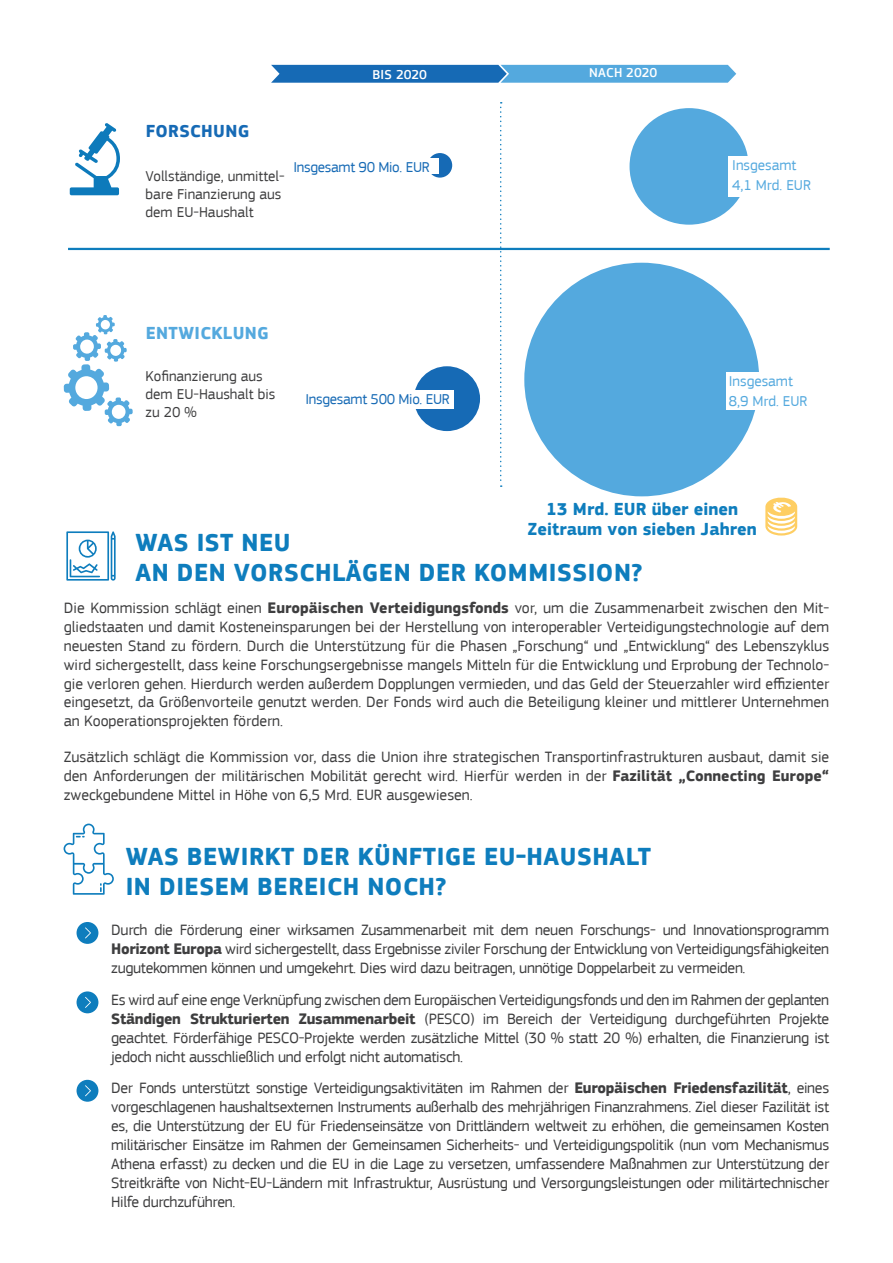
<style>
.page{position:relative;width:893px;height:1263px;background:#fff}
.page>*{position:absolute;margin:0;border:0;box-sizing:border-box;transform-origin:0 0}
.Body_Text{font:700 25.5px/30.6px "EC Square Sans Pro";letter-spacing:.02em;color:#0e7dbd}
.Sub-title_1{font:700 25.5px/30.6px "EC Square Sans Pro";letter-spacing:.02em;color:#0e7dbd}
.t1{font:700 18px "EC Square Sans Pro";color:#0e7dbd}
.t2{font:700 18px "EC Square Sans Pro";letter-spacing:.02em;color:#54a9de}
.t3{font:700 18px "EC Square Sans Pro";letter-spacing:.02em;color:#166ab5}
.Bullets{font:15.75px/18.9px "EC Square Sans Pro";letter-spacing:-.02em;color:#3e3e3f;text-align:justify}
.Body_Text-2{font:15.75px/18.9px "EC Square Sans Pro";color:#3e3e3f;text-align:justify}
.Body_Text-3{font:15px/18px "EC Square Sans Pro";color:#3e3e3f}
.t4{font:15px "EC Square Sans Pro";color:#54a9de}
.t5{font:15px "EC Square Sans Pro";letter-spacing:-.02em;color:#166ab5}
.t6{font:500 13.5px "EC Square Sans Pro";color:#fff}
.s1{font-weight:700}
</style>
<div class="page">
<svg style="left:66px;top:531px;width:50px;height:50px"></svg>
<svg style="left:64px;top:823px;width:50px;height:72px"></svg>
<div style="left:77px;top:922px;width:21px;height:22px;background:#0e7dbd;border-radius:50%"></div>
<svg style="left:85px;top:927px;width:6px;height:11px"></svg>
<div style="left:77px;top:991px;width:21px;height:22px;background:#0e7dbd;border-radius:50%"></div>
<svg style="left:85px;top:997px;width:6px;height:11px"></svg>
<div style="left:77px;top:1080px;width:21px;height:22px;background:#0e7dbd;border-radius:50%"></div>
<svg style="left:85px;top:1085px;width:6px;height:11px"></svg>
<svg style="left:70px;top:123px;width:50px;height:72px"></svg>
<svg style="left:271px;top:65px;width:465px;height:18px;background:#3c8ecb"></svg>
<div style="left:414px;top:366px;width:66px;height:65px;background:#166ab5;border-radius:50%"></div>
<div style="left:629px;top:108px;width:120px;height:117px;background:#54a9de;border-radius:50%"></div>
<div style="left:428px;top:153px;width:24px;height:25px;background:#166ab5;border-radius:50%"></div>
<div style="left:524px;top:263px;width:235px;height:233px;background:#54a9de;border-radius:50%"></div>
<svg style="left:500px;top:102px;width:2px;height:385px"></svg>
<hr style="left:68px;top:248px;width:762px;height:2px;background:#0e7dbd">
<svg style="left:64px;top:315px;width:69px;height:111px"></svg>
<div style="left:300px;top:158px;width:138px;height:16px;background:#fff"></div>
<div style="left:327px;top:390px;width:127px;height:18px;background:#fff"></div>
<div style="left:728px;top:156px;width:108px;height:41px;background:#fff"></div>
<div style="left:726px;top:372px;width:107px;height:37px;background:#fff"></div>
<svg style="left:765px;top:497px;width:32px;height:38px"></svg>
<p class="t6" style="left:372px;top:67px;width:56px">BIS 2020</p>
<p class="t6" style="left:589px;top:65px;width:70px">NACH 2020</p>
<p class="t3" style="left:146px;top:120px;width:105px">FORSCHUNG</p>
<p class="Body_Text-3" style="left:146px;top:168px;width:141px">Vollständige, unmittel&shy;bare Finanzierung aus dem EU-Haushalt</p>
<p class="t5" style="left:293px;top:158px;width:138px">Insgesamt 90 Mio. EUR</p>
<p class="t2" style="left:146px;top:322px;width:125px">ENTWICKLUNG</p>
<p class="Body_Text-3" style="left:146px;top:367px;width:131px">Kofinanzierung aus dem EU-Haushalt bis zu 20 %</p>
<p class="t5" style="left:305px;top:390px;width:146px">Insgesamt 500 Mio. EUR</p>
<p class="t4" style="left:732px;top:156px;width:66px">Insgesamt</p>
<p class="t4" style="left:732px;top:176px;width:80px">4,1 Mrd. EUR</p>
<p class="t4" style="left:729px;top:372px;width:66px">Insgesamt</p>
<p class="t4" style="left:729px;top:392px;width:80px">8,9 Mrd. EUR</p>
<p class="t1" style="left:546px;top:498px;width:194px">13 Mrd. EUR über einen</p>
<p class="t1" style="left:528px;top:518px;width:231px">Zeitraum von sieben Jahren</p>
<p class="Sub-title_1" style="left:135px;top:528px;width:509px">WAS IST NEU<br>AN DEN VORSCHLÄGEN DER KOMMISSION?</p>
<p class="Body_Text-2" style="left:64px;top:598px;width:767px">Die Kommission schlägt einen <span class="s1">Europäischen Verteidigungsfonds</span> vor, um die Zusammenarbeit zwischen den Mit&shy;gliedstaaten und damit Kosteneinsparungen bei der Herstellung von interoperabler Verteidigungstechnologie auf dem neuesten Stand zu fördern. Durch die Unterstützung für die Phasen „Forschung“ und „Entwicklung“ des Lebenszyklus wird sichergestellt, dass keine Forschungsergebnisse mangels Mitteln für die Entwicklung und Erprobung der Technolo&shy;gie verloren gehen. Hierdurch werden außerdem Dopplungen vermieden, und das Geld der Steuerzahler wird effizienter eingesetzt, da Größenvorteile genutzt werden. Der Fonds wird auch die Beteiligung kleiner und mittlerer Unternehmen an Kooperationsprojekten fördern.</p>
<p class="Body_Text-2" style="left:64px;top:748px;width:767px">Zusätzlich schlägt die Kommission vor, dass die Union ihre strategischen Transportinfrastrukturen ausbaut, damit sie den Anforderungen der militärischen Mobilität gerecht wird. Hierfür werden in der <span class="s1">Fazilität „Connecting Europe“ </span>zweckgebundene Mittel in Höhe von 6,5 Mrd. EUR ausgewiesen.</p>
<p class="Body_Text" style="left:126px;top:842px;width:527px">WAS BEWIRKT DER KÜNFTIGE EU-HAUSHALT<br>IN DIESEM BEREICH NOCH?</p>
<p class="Bullets" style="left:111px;top:921px;width:719px">Durch die Förderung einer wirksamen Zusammenarbeit mit dem neuen Forschungs- und Innovationsprogramm <span class="s1">Horizont Europa</span> wird sichergestellt, dass Ergebnisse ziviler Forschung der Entwicklung von Verteidigungsfähigkeiten zugutekommen können und umgekehrt. Dies wird dazu beitragen, unnötige Doppelarbeit zu vermeiden.</p>
<p class="Bullets" style="left:111px;top:990px;width:719px">Es wird auf eine enge Verknüpfung zwischen dem Europäischen Verteidigungsfonds und den im Rahmen der geplanten <span class="s1">Ständigen Strukturierten Zusammenarbeit</span> (PESCO) im Bereich der Verteidigung durchgeführten Projekte geachtet. Förderfähige PESCO-Projekte werden zusätzliche Mittel (30 % statt 20 %) erhalten, die Finanzierung ist jedoch nicht ausschließlich und erfolgt nicht automatisch.</p>
<p class="Bullets" style="left:111px;top:1079px;width:719px">Der Fonds unterstützt sonstige Verteidigungsaktivitäten im Rahmen der <span class="s1">Europäischen Friedensfazilität</span>, eines vorgeschlagenen haushaltsexternen Instruments außerhalb des mehrjährigen Finanzrahmens. Ziel dieser Fazilität ist es, die Unterstützung der EU für Friedenseinsätze von Drittländern weltweit zu erhöhen, die gemeinsamen Kosten militärischer Einsätze im Rahmen der Gemeinsamen Sicherheits- und Verteidigungspolitik (nun vom Mechanismus Athena erfasst) zu decken und die EU in die Lage zu versetzen, umfassendere Maßnahmen zur Unterstützung der Streitkräfte von Nicht-EU-Ländern mit Infrastruktur, Ausrüstung und Versorgungsleistungen oder militärtechnischer Hilfe durchzuführen.</p>
</div>
